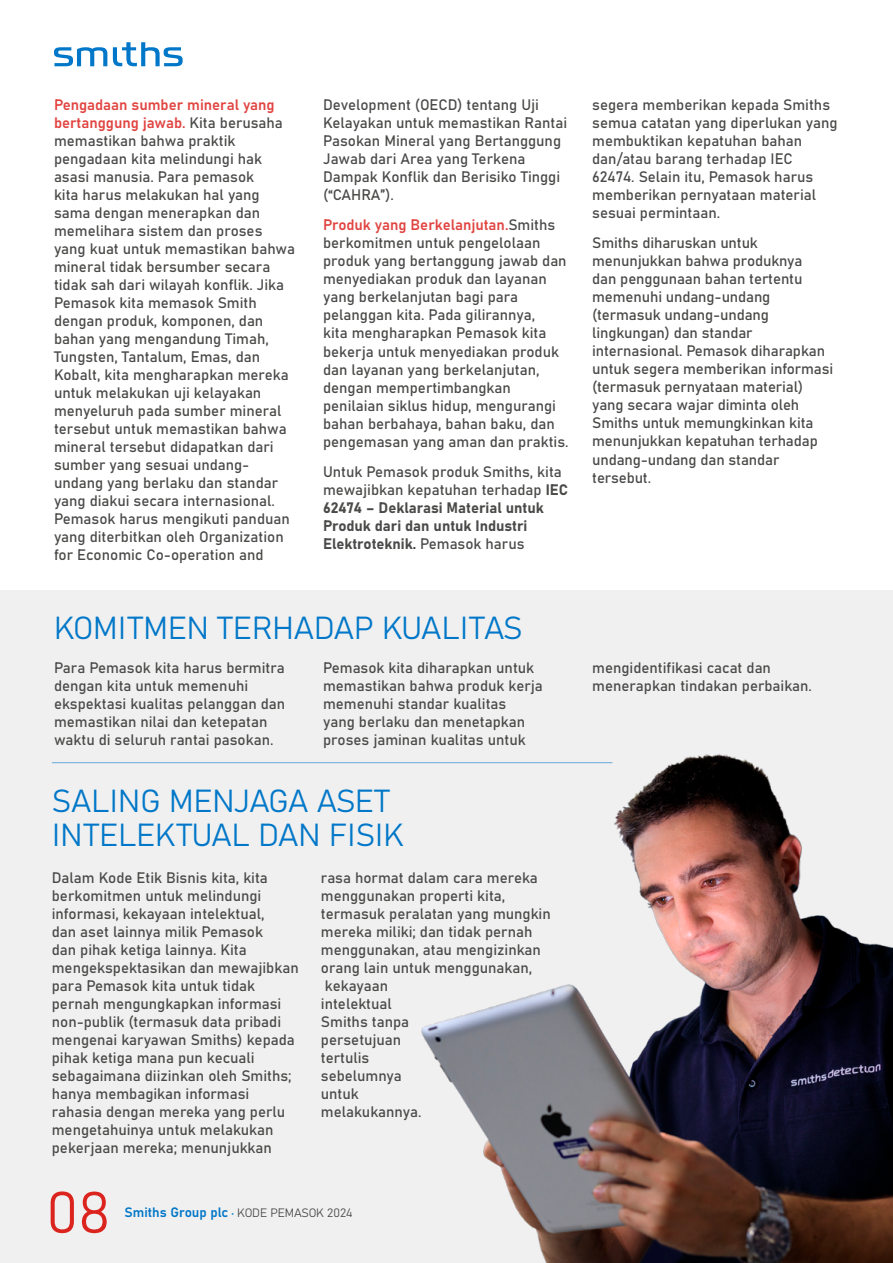
<style>
.page{position:relative;width:893px;height:1263px;background:#fff}
.page>*{position:absolute;margin:0;border:0;box-sizing:border-box;transform-origin:0 0}
.t1{font:57.45px "Bahnschrift";color:#dc241f}
.t2{font:31.5px/34.5px "Bahnschrift";color:#0077c8}
.t3{font:15px/18px "Bahnschrift";color:#4a4a49}
.t4{font:12px "Bahnschrift";letter-spacing:-.01em;color:#4a4a49}
.s1{color:#e14541}
.s2{font-size:13.5px;color:#0077c8}
.s3{color:#0077c8}
</style>
<div class="page">
<div style="left:0;top:590px;width:893px;height:673px;background:#f0f0f0"></div>
<svg style="left:54px;top:47px;width:53px;height:19px"></svg>
<svg style="left:113px;top:42px;width:70px;height:24px"></svg>
<hr style="left:52px;top:762px;width:560px;height:1px;background:#0077c8">
<img style="left:422px;top:754px;width:471px;height:509px">
<p class="t3" style="left:54px;top:94px;width:243px"><span class="s1">Pengadaan sumber mineral yang bertanggung jawab.</span> Kita berusaha memastikan bahwa praktik pengadaan kita melindungi hak asasi manusia. Para pemasok<br>kita harus melakukan hal yang sama dengan menerapkan dan memelihara sistem dan proses yang kuat untuk memastikan bahwa mineral tidak bersumber secara tidak sah dari wilayah konflik. Jika<br>Pemasok kita memasok Smith dengan produk, komponen, dan bahan yang mengandung Timah,<br>Tungsten, Tantalum, Emas, dan<br>Kobalt, kita mengharapkan mereka untuk melakukan uji kelayakan menyeluruh pada sumber mineral tersebut untuk memastikan bahwa mineral tersebut didapatkan dari sumber yang sesuai undang&shy;undang yang berlaku dan standar yang diakui secara internasional.<br>Pemasok harus mengikuti panduan yang diterbitkan oleh Organization for Economic Co-operation and</p>
<p class="t3" style="left:323px;top:94px;width:246px">Development (OECD) tentang Uji<br>Kelayakan untuk memastikan Rantai<br>Pasokan Mineral yang Bertanggung<br>Jawab dari Area yang Terkena<br>Dampak Konflik dan Berisiko Tinggi (“CAHRA”).</p>
<p class="t3" style="left:323px;top:215px;width:247px"><span class="s1">Produk yang Berkelanjutan.</span>Smiths berkomitmen untuk pengelolaan produk yang bertanggung jawab dan menyediakan produk dan layanan yang berkelanjutan bagi para pelanggan kita. Pada gilirannya,<br>kita mengharapkan Pemasok kita bekerja untuk menyediakan produk dan layanan yang berkelanjutan, dengan mempertimbangkan penilaian siklus hidup, mengurangi bahan berbahaya, bahan baku, dan pengemasan yang aman dan praktis.</p>
<p class="t3" style="left:323px;top:462px;width:246px">Untuk Pemasok produk Smiths, kita mewajibkan kepatuhan terhadap IEC<br>62474 – Deklarasi Material untuk<br>Produk dari dan untuk Industri<br>Elektroteknik. Pemasok harus</p>
<h2 class="t2" style="left:54px;top:609px;width:470px">KOMITMEN TERHADAP KUALITAS</h2>
<p class="t3" style="left:592px;top:94px;width:247px">segera memberikan kepada Smiths semua catatan yang diperlukan yang membuktikan kepatuhan bahan dan/atau barang terhadap IEC<br>62474. Selain itu, Pemasok harus memberikan pernyataan material sesuai permintaan.</p>
<p class="t3" style="left:592px;top:233px;width:242px">Smiths diharuskan untuk menunjukkan bahwa produknya<br>dan penggunaan bahan tertentu memenuhi undang-undang (termasuk undang-undang lingkungan) dan standar internasional. Pemasok diharapkan untuk segera memberikan informasi (termasuk pernyataan material) yang secara wajar diminta oleh<br>Smiths untuk memungkinkan kita menunjukkan kepatuhan terhadap undang-undang dan standar tersebut.</p>
<p class="t3" style="left:54px;top:658px;width:233px">Para Pemasok kita harus bermitra dengan kita untuk memenuhi ekspektasi kualitas pelanggan dan memastikan nilai dan ketepatan waktu di seluruh rantai pasokan.</p>
<p class="t3" style="left:323px;top:658px;width:221px">Pemasok kita diharapkan untuk memastikan bahwa produk kerja memenuhi standar kualitas<br>yang berlaku dan menetapkan proses jaminan kualitas untuk</p>
<p class="t3" style="left:592px;top:658px;width:221px">mengidentifikasi cacat dan menerapkan tindakan perbaikan.</p>
<h2 class="t2" style="left:52px;top:781px;width:353px">SALING MENJAGA ASET<br>INTELEKTUAL DAN FISIK</h2>
<p class="t3" style="left:52px;top:868px;width:248px">Dalam Kode Etik Bisnis kita, kita berkomitmen untuk melindungi informasi, kekayaan intelektual,<br>dan aset lainnya milik Pemasok<br>dan pihak ketiga lainnya. Kita mengekspektasikan dan mewajibkan para Pemasok kita untuk tidak pernah mengungkapkan informasi non-publik (termasuk data pribadi mengenai karyawan Smiths) kepada pihak ketiga mana pun kecuali sebagaimana diizinkan oleh Smiths; hanya membagikan informasi rahasia dengan mereka yang perlu mengetahuinya untuk melakukan pekerjaan mereka; menunjukkan</p>
<p class="t3" style="left:321px;top:868px;width:231px">rasa hormat dalam cara mereka menggunakan properti kita, termasuk peralatan yang mungkin mereka miliki; dan tidak pernah menggunakan, atau mengizinkan orang lain untuk menggunakan, kekayaan<br>intelektual<br>Smiths tanpa<br>persetujuan<br>tertulis<br>sebelumnya<br>untuk<br>melakukannya.</p>
<h1 class="t1" style="left:46px;top:1169px;width:66px">08</h1>
<p class="t4" style="left:124px;top:1203px;width:230px"><span class="s2">Smiths Group plc</span> <span class="s3">·</span> KODE PEMASOK 2024</p>
</div>
